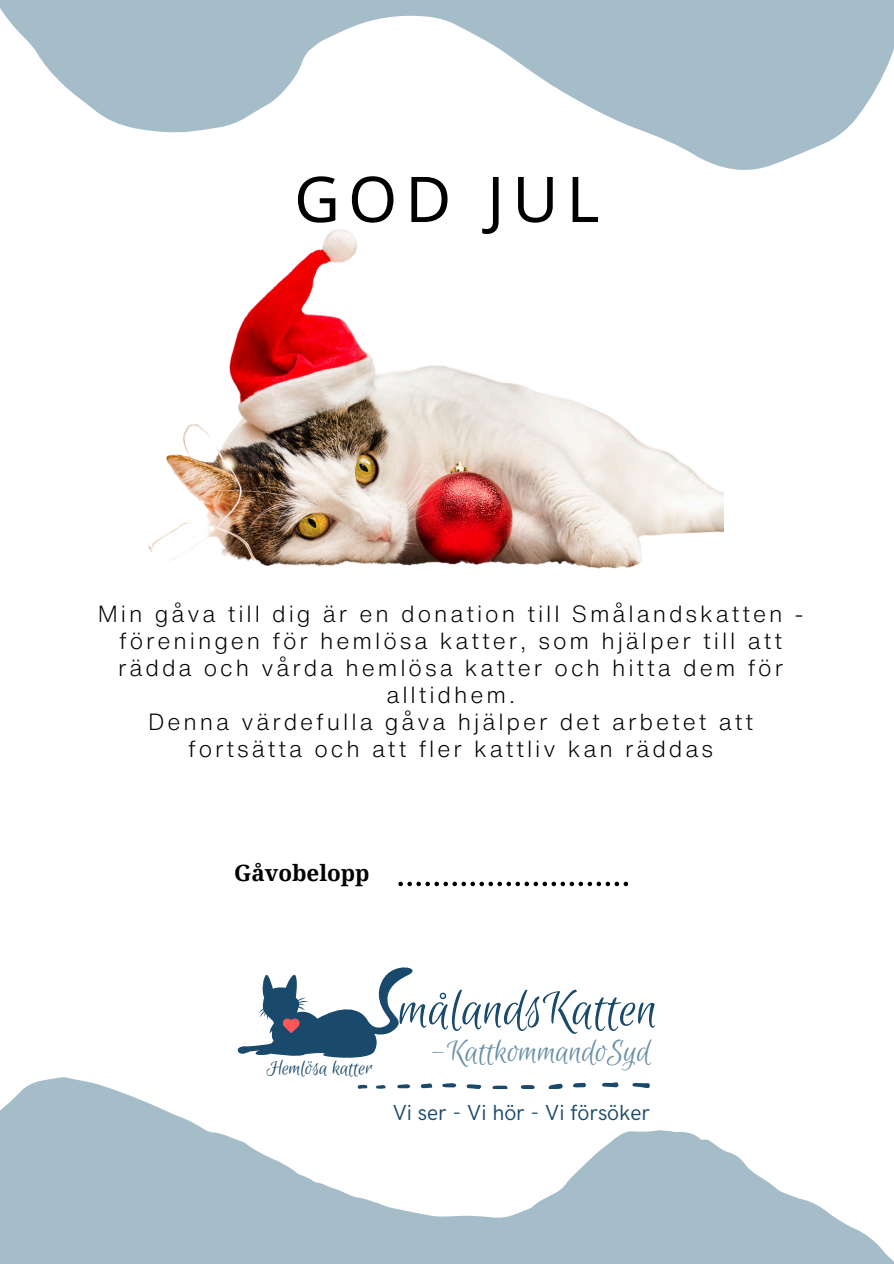
<style>
.page{position:relative;width:894px;height:1264px;background:#fff}
.page>*{position:absolute;margin:0;border:0;box-sizing:border-box;transform-origin:0 0}
.t1{font:63px "Noto Sans";letter-spacing:.125em;color:#000}
.t2{font:56.1px "Euphoria Script";color:#19496b}
.t3{font:34.8px "Euphoria Script";color:#6a90a6}
.t4{font:300 22.8px/27px "Helvetica Now Text";letter-spacing:.125em;color:#000;text-align:center}
.t5{font:700 22.35px "Noto Serif";color:#000}
.t6{font:21.9px "HK Grotesk";color:#19496b}
.t7{font:21.9px "Euphoria Script";color:#19496b}
</style>
<div class="page">
<svg style="left:0;top:883px;width:893px;height:380px"></svg>
<svg style="left:0;top:0;width:893px;height:170px;fill:#a5bcc9"></svg>
<svg style="left:235px;top:960px;width:189px;height:101px"></svg>
<svg style="left:632px;top:1082px;width:17px;height:6px"></svg>
<svg style="left:548px;top:1083px;width:14px;height:5px"></svg>
<svg style="left:602px;top:1082px;width:16px;height:5px"></svg>
<svg style="left:492px;top:1085px;width:15px;height:3px"></svg>
<svg style="left:466px;top:1084px;width:15px;height:4px"></svg>
<svg style="left:520px;top:1085px;width:14px;height:3px"></svg>
<svg style="left:572px;top:1082px;width:14px;height:5px"></svg>
<svg style="left:442px;top:1083px;width:14px;height:4px"></svg>
<svg style="left:420px;top:1083px;width:12px;height:5px"></svg>
<svg style="left:397px;top:1084px;width:13px;height:4px"></svg>
<svg style="left:357px;top:1084px;width:10px;height:4px"></svg>
<svg style="left:376px;top:1084px;width:9px;height:4px"></svg>
<svg style="left:398px;top:881px;width:230px;height:5px"></svg>
<img style="left:148px;top:229px;width:575px;height:340px">
<h2 class="t1" style="left:294px;top:155px;width:307px">GOD JUL</h2>
<p class="t4" style="left:98px;top:600px;width:706px">Min gåva till dig är en donation till Smålandskatten - föreningen för hemlösa katter, som hjälper till att rädda och vårda hemlösa katter och hitta dem för alltidhem.</p>
<h4 class="t4" style="left:148px;top:708px;width:606px">Denna värdefulla gåva hjälper det arbetet att fortsätta och att fler kattliv kan räddas</h4>
<p class="t5" style="left:234px;top:856px;width:137px">Gåvobelopp</p>
<p class="t7" style="left:266px;top:1056px;width:107px">Hemlösa katter</p>
<p class="t2" style="left:399px;top:978px;width:260px">målandsKatten</p>
<p class="t3" style="left:431px;top:1032px;width:221px">-KattkommandoSyd</p>
<h1 class="t6" style="left:392px;top:1100px;width:258px">Vi ser - Vi hör - Vi försöker</h1>
</div>
